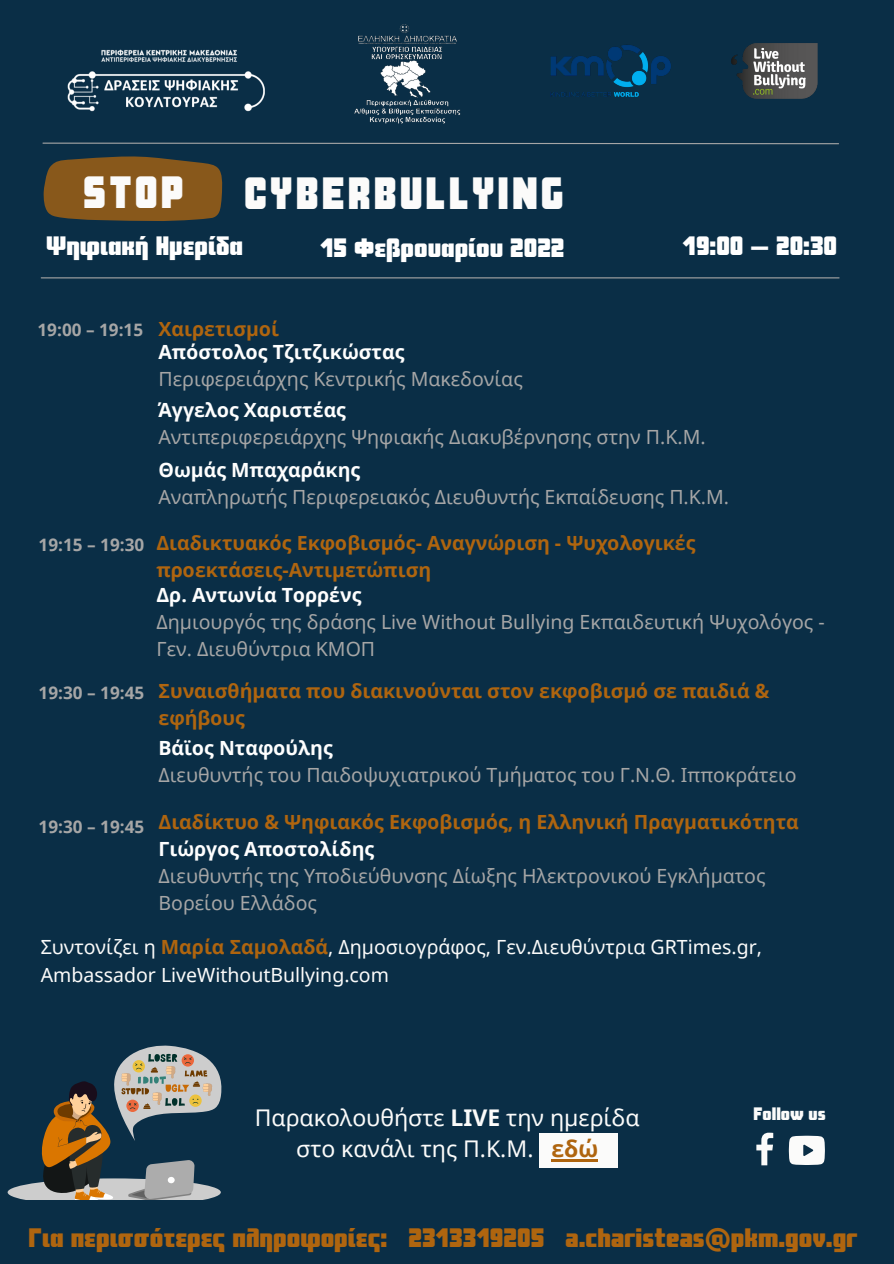
<style>
.page{position:relative;width:894px;height:1264px;background:#fff}
.page>*{position:absolute;margin:0;border:0;box-sizing:border-box;transform-origin:0 0}
.t1{font:45.9px "Costa Rica";letter-spacing:.065em;color:#fbfbfa}
.t2{font:27.15px "Costa Rica";color:#af650f}
.t3{font:27px "Costa Rica";color:#fff}
.t4{font:22.95px/31.5px "Noto Sans";color:#fbfbfa;text-align:center}
.t5{font:19.5px/27px "Noto Sans";color:#a6a6a6}
.t6{font:700 19.5px/27px "Noto Sans";color:#af650f}
.t7{font:700 19.5px "Noto Sans";color:#fefefe}
.t8{font:19.5px/27px "Noto Sans";color:#fbfbfa}
.t9{font:18.3px "Costa Rica";color:#fbfbfa}
.t10{font:700 17.1px "Noto Sans";color:#a6a6a6}
.s1{font-weight:700;color:#af650f}
.s2{font-weight:700}
</style>
<div class="page">
<div style="left:0;top:0;width:893px;height:1263px;background:#0a2e46"></div>
<div style="left:8px;top:1178px;width:213px;height:28px;background:#cdcdcd;border-radius:50%"></div>
<svg style="left:34px;top:1045px;width:188px;height:154px"></svg>
<img style="left:67px;top:49px;width:198px;height:63px">
<hr style="left:41px;top:277px;width:797px;height:1px;background:#a6a6a6">
<div style="left:0;top:1199px;width:893px;height:64px;background:#0a2e46"></div>
<svg style="left:788px;top:1135px;width:36px;height:29px"></svg>
<svg style="left:756px;top:1132px;width:17px;height:33px"></svg>
<svg style="left:43px;top:156px;width:180px;height:65px;background:#7a531f"></svg>
<svg style="left:42px;top:142px;width:797px;height:3px"></svg>
<img style="left:731px;top:43px;width:87px;height:56px">
<img style="left:550px;top:45px;width:121px;height:52px">
<img style="left:354px;top:24px;width:107px;height:100px">
<div style="left:539px;top:1132px;width:78px;height:35px;background:#fbfbfa"></div>
<hr style="left:551px;top:1159px;width:47px;height:2px;background:#af650f">
<p class="t1" style="left:83px;top:171px;width:102px">STOP</p>
<p class="t1" style="left:244px;top:172px;width:321px">CYBERBULLYING</p>
<p class="t3" style="left:46px;top:233px;width:198px">Ψηφιακή Ημερίδα</p>
<p class="t3" style="left:320px;top:235px;width:246px">15 Φεβρουαρίου 2022</p>
<p class="t3" style="left:682px;top:233px;width:156px">19:00 – 20:30</p>
<p class="t10" style="left:37px;top:317px;width:107px">19:00 – 19:15</p>
<p class="t6" style="left:158px;top:315px;width:122px">Χαιρετισμοί</p>
<p class="t7" style="left:158px;top:338px;width:247px">Απόστολος Τζιτζικώστας</p>
<p class="t5" style="left:158px;top:365px;width:365px">Περιφερειάρχης Κεντρικής Μακεδονίας</p>
<p class="t7" style="left:158px;top:396px;width:189px">Άγγελος Χαριστέας</p>
<p class="t5" style="left:158px;top:423px;width:548px">Αντιπεριφερειάρχης Ψηφιακής Διακυβέρνησης στην Π.Κ.Μ.</p>
<p class="t7" style="left:158px;top:456px;width:203px">Θωμάς Μπαχαράκης</p>
<p class="t5" style="left:158px;top:482px;width:572px">Αναπληρωτής Περιφερειακός Διευθυντής Εκπαίδευσης Π.Κ.Μ.</p>
<p class="t10" style="left:39px;top:533px;width:107px">19:15 – 19:30</p>
<p class="t6" style="left:156px;top:528px;width:540px">Διαδικτυακός Εκφοβισμός- Αναγνώριση - Ψυχολογικές</p>
<p class="t6" style="left:156px;top:555px;width:276px">προεκτάσεις-Αντιμετώπιση</p>
<p class="t7" style="left:156px;top:581px;width:206px">Δρ. Αντωνία Τορρένς</p>
<p class="t5" style="left:156px;top:608px;width:669px">Δημιουργός της δράσης Live Without Bullying Εκπαιδευτική Ψυχολόγος -<br>Γεν. Διευθύντρια ΚΜΟΠ</p>
<p class="t10" style="left:39px;top:681px;width:107px">19:30 – 19:45</p>
<p class="t6" style="left:158px;top:676px;width:612px">Συναισθήματα που διακινούνται στον εκφοβισμό σε παιδιά &amp; εφήβους</p>
<p class="t7" style="left:158px;top:733px;width:176px">Βάϊος Νταφούλης</p>
<p class="t5" style="left:158px;top:760px;width:639px">Διευθυντής του Παιδοψυχιατρικού Τμήματος του Γ.Ν.Θ. Ιπποκράτειο</p>
<p class="t10" style="left:39px;top:814px;width:107px">19:30 – 19:45</p>
<p class="t6" style="left:158px;top:807px;width:641px">Διαδίκτυο &amp; Ψηφιακός Εκφοβισμός, η Eλληνική Πραγματικότητα</p>
<p class="t7" style="left:158px;top:835px;width:217px">Γιώργος Αποστολίδης</p>
<p class="t5" style="left:158px;top:862px;width:608px">Διευθυντής της Υποδιεύθυνσης Δίωξης Ηλεκτρονικού Εγκλήματος<br>Βορείου Ελλάδος</p>
<p class="t8" style="left:41px;top:933px;width:722px">Συντονίζει η <span class="s1">Μαρία Σαμολαδά</span>, Δημοσιογράφος, Γεν.Διευθύντρια GRTimes.gr,<br>Αmbassador LiveWithoutBullying.com</p>
<p class="t4" style="left:255px;top:1101px;width:386px">Παρακολουθήστε <span class="s2">LIVE</span> την ημερίδα στο κανάλι της Π.Κ.Μ. <span class="s1">εδώ</span></p>
<p class="t9" style="left:753px;top:1105px;width:74px">Follow us</p>
<p class="t2" style="left:28px;top:1225px;width:830px">Για περισσότερες πληροφορίες: 2313319205 a.charisteas@pkm.gov.gr</p>
</div>
